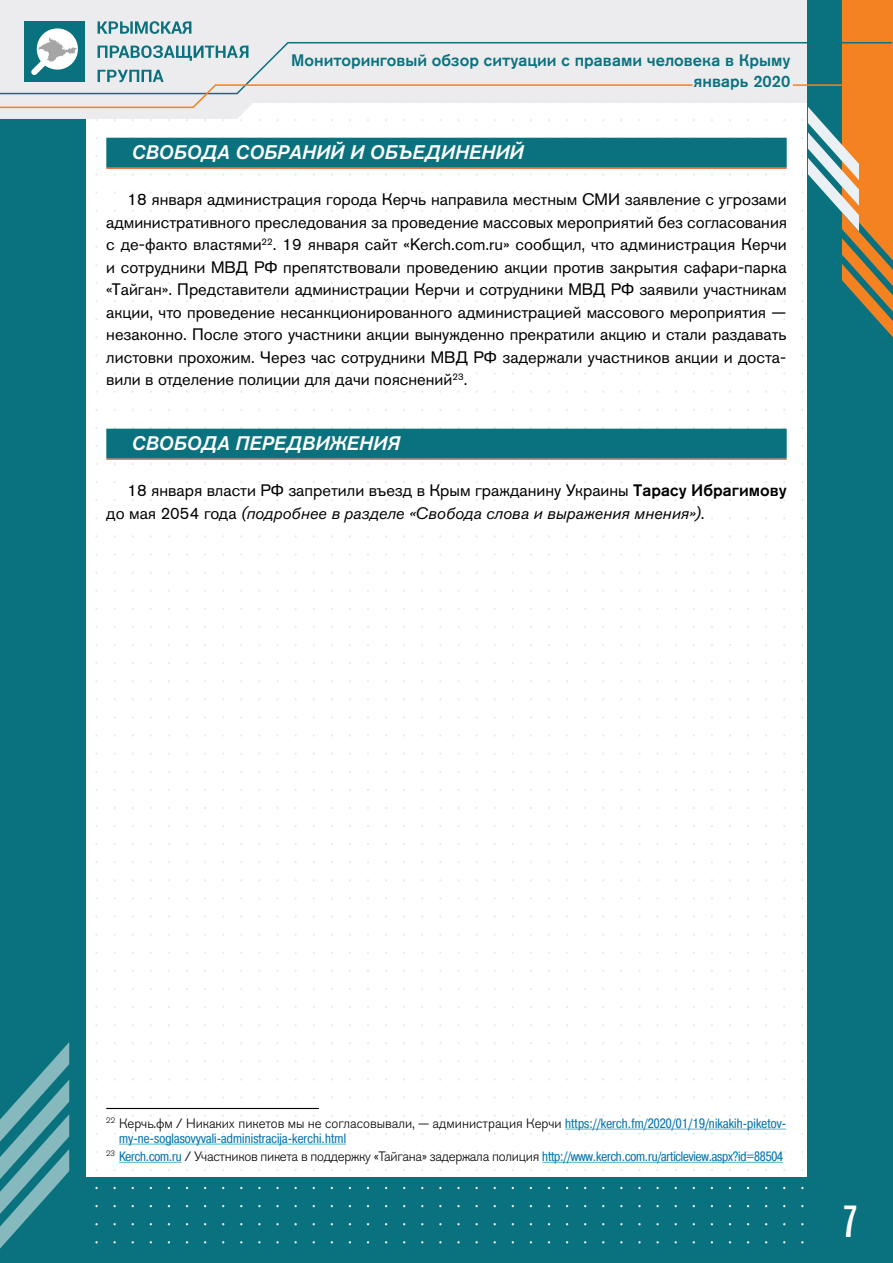
<style>
.page{position:relative;width:893px;height:1263px;background:#fff}
.page>*{position:absolute;margin:0;border:0;box-sizing:border-box;transform-origin:0 0}
.t1{font:500 condensed 45px "Akzidenz Grotesk Pro";color:#fff}
.t2{font:italic 500 19.5px "Akzidenz Grotesk Pro";letter-spacing:.01em;color:#fff}
.t3{font:16.5px/22.5px "Akzidenz Grotesk Pro";color:#000;text-align:justify}
.t4{font:500 16.5px/20.7px "Akzidenz Grotesk Pro";color:#0a727e;text-align:right}
.t5{font:13.5px/18.1px "Pragmatica Cond C";letter-spacing:-.01em;color:#0976ae}
.t6{font:300 13.5px "Akzidenz Grotesk Pro";color:#000}
.s1{font-weight:500}
.s2{font-style:italic}
.s3{font-family:"Pragmatica Cond C";font-weight:400;color:#0976ae}
.s4{font-family:"Akzidenz Grotesk Pro";font-weight:300;color:#000}
</style>
<div class="page">
<div style="left:0;top:1178px;width:893px;height:85px;background:#0a727e"></div>
<div style="left:0;top:0;width:85px;height:1263px;background:#0a727e"></div>
<svg style="left:0;top:0;width:808px;height:119px;fill:#ececee"></svg>
<div style="left:808px;top:0;width:85px;height:1263px;background:#0a727e"></div>
<svg style="left:842px;top:0;width:51px;height:338px"></svg>
<svg style="left:801px;top:101px;width:58px;height:130px"></svg>
<svg style="left:0;top:1042px;width:69px;height:206px"></svg>
<div style="left:24px;top:21px;width:61px;height:61px;background:#0a727e"></div>
<svg style="left:38px;top:28px;width:39px;height:13px"></svg>
<svg style="left:98px;top:21px;width:20px;height:13px"></svg>
<svg style="left:120px;top:21px;width:13px;height:13px"></svg>
<svg style="left:135px;top:21px;width:24px;height:13px"></svg>
<svg style="left:161px;top:21px;width:10px;height:13px"></svg>
<svg style="left:171px;top:21px;width:20px;height:13px"></svg>
<svg style="left:0;top:41px;width:893px;height:54px;background:#cdd4d0"></svg>
<svg style="left:0;top:83px;width:694px;height:26px"></svg>
<hr style="left:793px;top:84px;width:100px;height:2px;background:#f48220">
<div style="left:106px;top:138px;width:681px;height:30px;background:#0a727e"></div>
<hr style="left:106px;top:168px;width:681px;height:1px;background:#f15a22">
<div style="left:106px;top:429px;width:681px;height:30px;background:#0a727e"></div>
<hr style="left:106px;top:459px;width:681px;height:1px;background:#f15a22">
<hr style="left:106px;top:1108px;width:213px;height:1px;background:#000">
<hr style="left:565px;top:1129px;width:221px;height:1px;background:#4bb9c2">
<hr style="left:119px;top:1144px;width:227px;height:1px;background:#4bb9c2">
<hr style="left:119px;top:1162px;width:63px;height:1px;background:#4bb9c2">
<hr style="left:542px;top:1162px;width:241px;height:1px;background:#4bb9c2">
<p class="t4" style="left:291px;top:49px;width:501px">Мониторинговый обзор ситуации с правами человека в Крыму январь 2020</p>
<p class="t2" style="left:132px;top:140px;width:393px">СВОБОДА СОБРАНИЙ И ОБЪЕДИНЕНИЙ</p>
<p class="t3" style="left:106px;top:188px;width:682px;text-indent:21px">18 января администрация города Керчь направила местным СМИ заявление с угрозами административного преследования за проведение массовых мероприятий без согласования с де-факто властями<sup>22</sup>. 19 января сайт «Kerch.com.ru» сообщил, что администрация Керчи и сотрудники МВД РФ препятствовали проведению акции против закрытия сафари-парка «Тайган». Представители администрации Керчи и сотрудники МВД РФ заявили участникам акции, что проведение несанкционированного администрацией массового мероприятия — незаконно. После этого участники акции вынужденно прекратили акцию и стали раздавать листовки прохожим. Через час сотрудники МВД РФ задержали участников акции и доста&shy;вили в отделение полиции для дачи пояснений<sup>23</sup>.</p>
<p class="t2" style="left:132px;top:431px;width:270px">СВОБОДА ПЕРЕДВИЖЕНИЯ</p>
<p class="t3" style="left:106px;top:479px;width:682px;text-indent:21px">18 января власти РФ запретили въезд в Крым гражданину Украины <span class="s1">Тарасу Ибрагимову </span>до мая 2054 года <span class="s2">(подробнее в разделе «Свобода слова и выражения мнения»)</span>.</p>
<p class="t6" style="left:106px;top:1114px;width:681px"><sup>22</sup> Керчь.фм / Никаких пикетов мы не согласовывали, — администрация Керчи <span class="s3">https://kerch.fm/2020/01/19/nikakih-piketov-</span></p>
<p class="t5" style="left:106px;top:1129px;width:678px;text-indent:13px">my-ne-soglasovyvali-administracija-kerchi.html<br><sup>23</sup> Kerch.com.ru <span class="s4">/ Участников пикета в поддержку «Тайгана» задержала полиция</span> http://www.kerch.com.ru/articleview.aspx?id=88504</p>
<h1 class="t1" style="left:842px;top:1192px;width:17px">7</h1>
</div>
